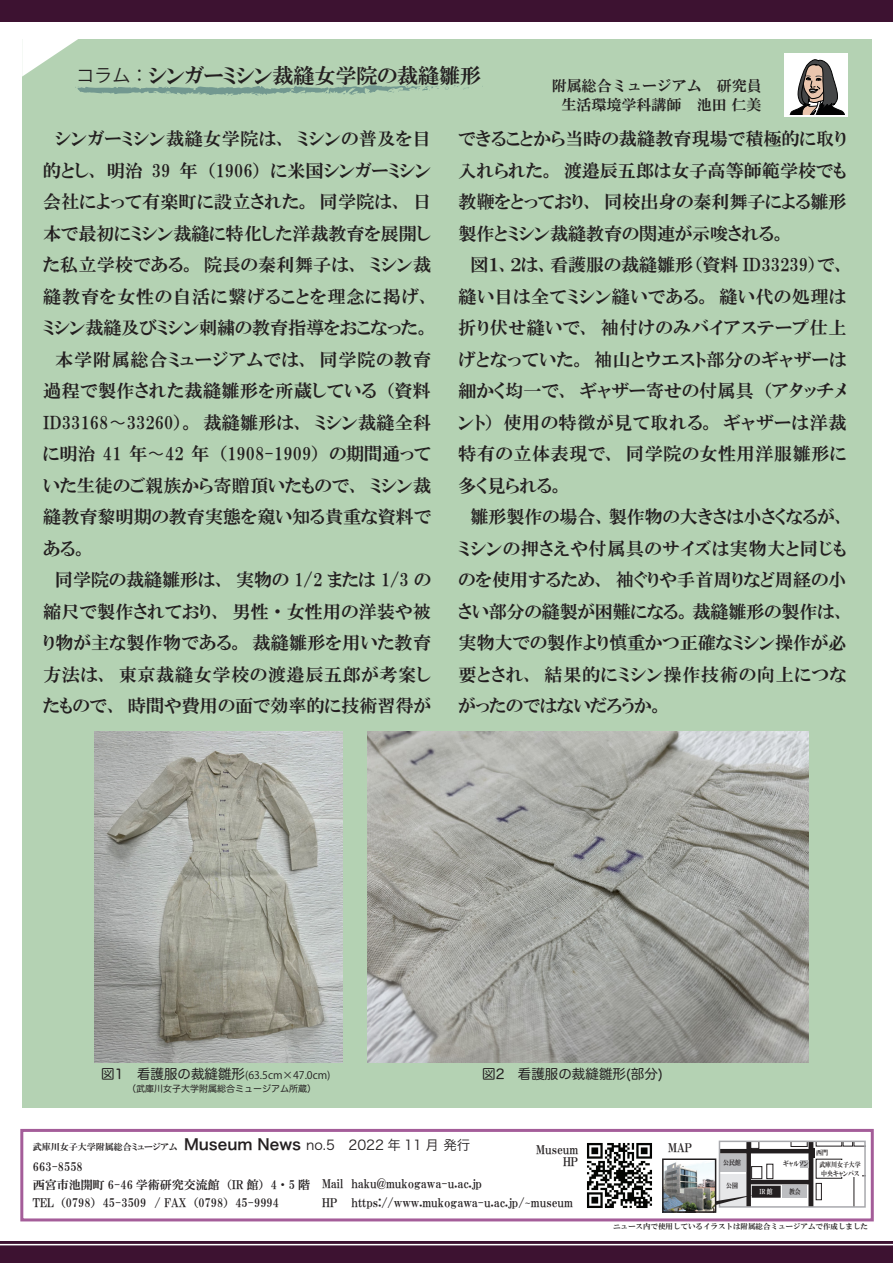
<style>
.page{position:relative;width:893px;height:1263px;background:#fff}
.page>*{position:absolute;margin:0;border:0;box-sizing:border-box;transform-origin:0 0}
.t1{font:21px "HGP Mincho E";color:#231f20}
.t2{font:18px/31.5px "HGP Mincho E";letter-spacing:.01em;color:#231f20}
.t3{font:15px/18.9px "HGS Mincho E";color:#231f20;text-align:right}
.t4{font:13.5px "Hira Maru Pro N W4";color:#231f20}
.t5{font:12px/18px "HGP Mincho E";color:#231f20}
.t6{font:10.5px "Koz Go Pr 6 N";color:#231f20}
.t7{font:9px "HGP Mincho E";color:#231f20}
.t8{font:9px "Hira Maru Pro N W4";color:#231f20}
.t9{font:7.5px "HGS Mincho E";color:#231f20}
.t10{font:6.9px/8.1px "HGP Mincho E";color:#231f20;scale:.85 1}
.t11{font:6.9px "HGP Mincho E";color:#fff;scale:.85 1}
.s1{font-family:"Koz Go Pr 6 N";font-size:18px}
.s2{font-family:"Hira Maru Pro N W4";font-size:13.5px}
.s3{font-family:"Hiragino Sans CNS W6";font-size:15px}
.s4{font-family:"Hiragino Sans CNS W3";font-size:13.5px}
.s5{font-family:"Hira Min Pro N W3"}
</style>
<div class="page">
<div style="left:0;top:1241px;width:893px;height:22px;background:#3d1231"></div>
<hr style="left:0;top:1244px;width:893px;height:1px;background:#fff">
<div style="left:1px;top:0;width:892px;height:21px;background:#3d1231"></div>
<div style="left:20px;top:1129px;width:854px;height:92px;border:3px solid #a45d99"></div>
<img style="left:587px;top:1143px;width:65px;height:65px">
<svg style="left:722px;top:1143px;width:69px;height:42px"></svg>
<div style="left:746px;top:1141px;width:5px;height:66px;background:#231f20"></div>
<hr style="left:719px;top:1149px;width:92px;height:4px;background:#231f20">
<hr style="left:749px;top:1180px;width:62px;height:4px;background:#231f20">
<svg style="left:791px;top:1143px;width:72px;height:62px"></svg>
<svg style="left:751px;top:1143px;width:8px;height:6px"></svg>
<div style="left:816px;top:1183px;width:6px;height:17px;border:1px solid #231f20"></div>
<div style="left:819px;top:1160px;width:43px;height:17px;background:#fff"></div>
<div style="left:751px;top:1166px;width:11px;height:13px;border:1px solid #231f20"></div>
<div style="left:719px;top:1154px;width:27px;height:17px;background:#bcbdc0"></div>
<div style="left:800px;top:1160px;width:9px;height:7px;background:#bcbdc0"></div>
<div style="left:782px;top:1185px;width:25px;height:13px;background:#bcbdc0"></div>
<div style="left:719px;top:1174px;width:27px;height:33px;background:#e6e7e9"></div>
<img style="left:665px;top:1162px;width:48px;height:48px">
<div style="left:662px;top:1158px;width:54px;height:55px;border:2px solid #231f20"></div>
<div style="left:719px;top:1140px;width:147px;height:68px;border:2px solid #a8a9ad"></div>
<svg style="left:716px;top:1185px;width:65px;height:20px"></svg>
<div style="left:23px;top:39px;width:849px;height:1069px;background:#b4d2b3"></div>
<div style="left:785px;top:53px;width:63px;height:64px;background:#fff"></div>
<svg style="left:22px;top:39px;width:56px;height:38px"></svg>
<img style="left:368px;top:732px;width:441px;height:330px">
<svg style="left:75px;top:84px;width:394px;height:12px"></svg>
<svg style="left:790px;top:59px;width:55px;height:55px"></svg>
<img style="left:94px;top:732px;width:248px;height:330px">
<p class="t1" style="left:76px;top:65px;width:406px"><span class="s1">コラム：</span>シンガーミシン裁縫女学院の裁縫雛形</p>
<p class="t3" style="left:552px;top:76px;width:211px">附属総合ミュージアム　研究員生活環境学科講師　池田 仁美</p>
<p class="t2" style="left:43px;top:123px;width:389px">　シンガーミシン裁縫女学院は、ミシンの普及を目的とし、 明治 39 年（1906）に米国シンガーミシン会社によって有楽町に設立された。同学院は、日本で最初にミシン裁縫に特化した洋裁教育を展開した私立学校である。院長の秦利舞子は、ミシン裁縫教育を女性の自活に繋げることを理念に掲げ、ミシン裁縫及びミシン刺繍の教育指導をおこなった。　本学附属総合ミュージアムでは、同学院の教育過程で製作された裁縫雛形を所蔵している（資料<br>ID33168〜33260）。裁縫雛形は、ミシン裁縫全科に明治 41 年〜42 年（1908-1909）の期間通っていた生徒のご親族から寄贈頂いたもので、ミシン裁縫教育黎明期の教育実態を窺い知る貴重な資料である。<br>　同学院の裁縫雛形は、実物の 1/2 または 1/3 の縮尺で製作されており、男性・女性用の洋装や被り物が主な製作物である。裁縫雛形を用いた教育方法は、東京裁縫女学校の渡邉辰五郎が考案したもので、時間や費用の面で効率的に技術習得が</p>
<p class="t2" style="left:459px;top:123px;width:389px">できることから当時の裁縫教育現場で積極的に取り入れられた。渡邉辰五郎は女子高等師範学校でも教鞭をとっており、同校出身の秦利舞子による雛形製作とミシン裁縫教育の関連が示唆される。<br>　図１、２は、看護服の裁縫雛形（資料 ID33239）で、縫い目は全てミシン縫いである。縫い代の処理は折り伏せ縫いで、袖付けのみバイアステープ仕上げとなっていた。袖山とウエスト部分のギャザーは細かく均一で、ギャザー寄せの付属具（アタッチメント）使用の特徴が見て取れる。ギャザーは洋裁特有の立体表現で、同学院の女性用洋服雛形に多く見られる。<br>　雛形製作の場合、製作物の大きさは小さくなるが、ミシンの押さえや付属具のサイズは実物大と同じものを使用するため、袖ぐりや手首周りなど周経の小さい部分の縫製が困難になる。裁縫雛形の製作は、実物大での製作より慎重かつ正確なミシン操作が必要とされ、結果的にミシン操作技術の向上につながったのではないだろうか。</p>
<p class="t6" style="left:101px;top:1069px;width:231px"><span class="s2">図1　看護服の裁縫雛形</span>(63.5cm×47.0cm)</p>
<p class="t4" style="left:482px;top:1062px;width:182px">図2　看護服の裁縫雛形(部分)</p>
<p class="t8" style="left:127px;top:1081px;width:191px">（武庫川女子大学附属総合ミュージアム所蔵）</p>
<p class="t7" style="left:33px;top:1142px;width:439px">武庫川女子大学附属総合ミュージアム <span class="s3">Museum News</span> <span class="s4">no.5　2022 年 11 月 発行</span></p>
<p class="t5" style="left:33px;top:1157px;width:279px">663-8558　<br>西宮市池開町 6-46 学術研究交流館（IR 館） 4 ・ 5 階<br>TEL （0798） 45-3509　/ FAX （0798） 45-9994</p>
<p class="t5" style="left:536px;top:1140px;width:44px">Museum</p>
<p class="t5" style="left:668px;top:1138px;width:26px">MAP</p>
<p class="t5" style="left:563px;top:1152px;width:17px">HP</p>
<p class="t5" style="left:322px;top:1175px;width:253px">Mail haku@mukogawa-u.ac.jp<br>HP https://www.mukogawa-u.ac.jp/<span class="s5">~</span>museum</p>
<p class="t10" style="left:816px;top:1149px;width:15px">西門</p>
<p class="t10" style="left:723px;top:1158px;width:22px">公民館</p>
<p class="t10" style="left:783px;top:1159px;width:32px">ギャルソン</p>
<p class="t10" style="left:789px;top:1187px;width:15px">教会</p>
<p class="t10" style="left:726px;top:1181px;width:15px">公園</p>
<p class="t11" style="left:759px;top:1188px;width:17px">IR 館</p>
<p class="t10" style="left:819px;top:1161px;width:50px">武庫川女子大学中央キャンパス</p>
<p class="t9" style="left:613px;top:1223px;width:256px">ニュース内で使用しているイラストは附属総合ミュージアムで作成しました</p>
</div>
